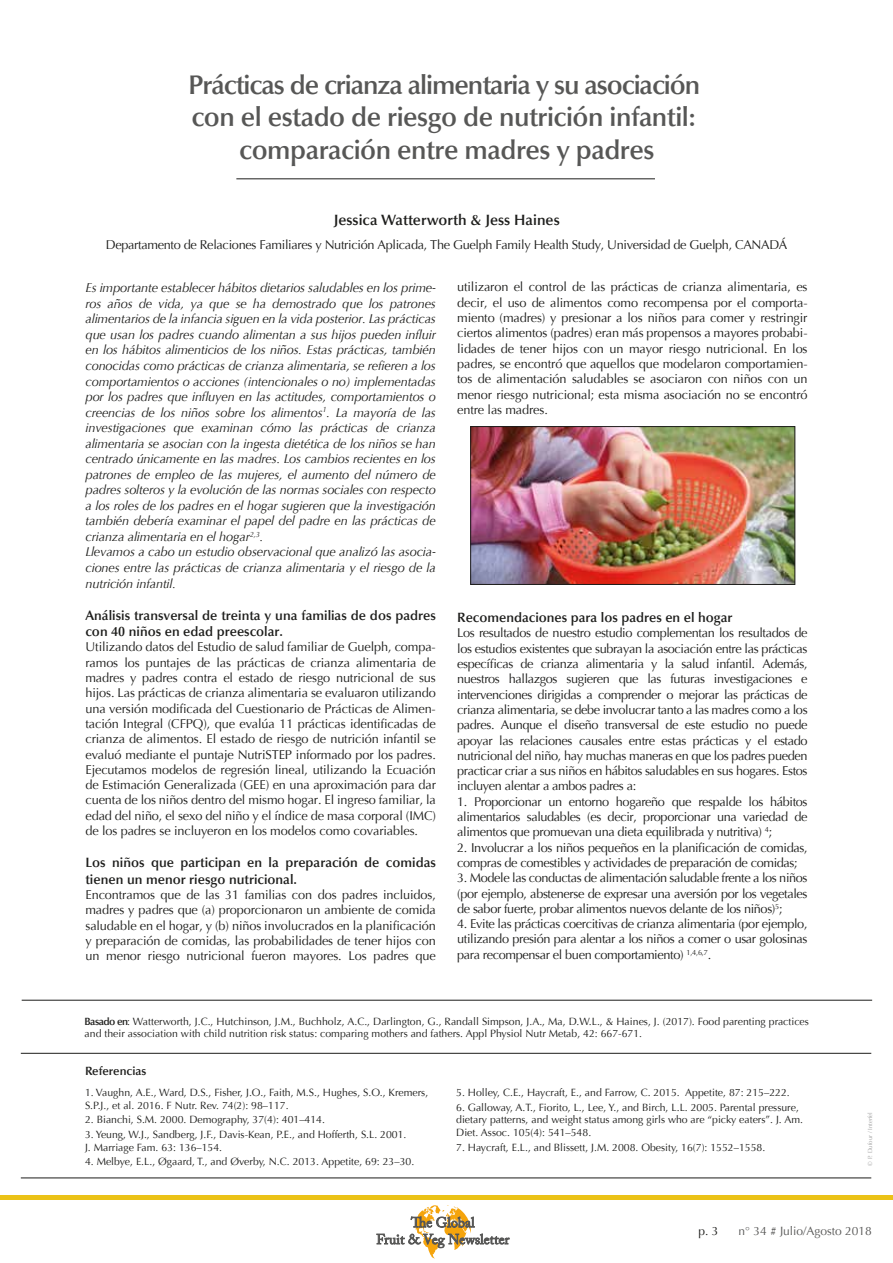
<style>
.page{position:relative;width:893px;height:1263px;background:#fff}
.page>*{position:absolute;margin:0;border:0;box-sizing:border-box;transform-origin:0 0}
.t1{font:600 27px/32.4px "Optima LT Std";letter-spacing:-.02em;color:#575756;text-align:center}
.t2{font:600 15px "Optima LT Std";color:#1d1d1b}
.t3{font:600 13.5px/16.2px "Optima LT Std";color:#1d1d1b}
.t4{font:italic 12.9px/15.6px "Optima";letter-spacing:-.01em;color:#1d1d1b}
.t5{font:12.75px/15.3px "Optima LT Std";letter-spacing:-.03em;color:#1d1d1b;text-align:justify}
.t6{font:12px "Optima LT Std";color:#575756}
.t7{font:600 12px "Optima LT Std";color:#1d1d1b}
.t8{font:12px "Optima LT Std";color:#1d1d1b}
.t9{font:10.5px/12.6px "Optima LT Std";color:#1d1d1b}
.t10{font:6px "Optima LT Std";color:#9f9f9f}
.s1{font-weight:600}
</style>
<div class="page">
<div style="left:0;top:1194px;width:893px;height:5px;background:#ebc216"></div>
<svg style="left:377px;top:1205px;width:132px;height:53px"></svg>
<hr style="left:21px;top:1178px;width:850px;height:1px;background:#1d1d1b">
<hr style="left:21px;top:1053px;width:850px;height:1px;background:#1d1d1b">
<hr style="left:236px;top:179px;width:419px;height:1px;background:#1d1d1b">
<hr style="left:22px;top:1000px;width:850px;height:1px;background:#1d1d1b">
<img style="left:472px;top:428px;width:321px;height:155px">
<div style="left:470px;top:426px;width:325px;height:159px;border:1px solid #1d1d1b"></div>
<h1 class="t1" style="left:188px;top:69px;width:514px">Prácticas de crianza alimentaria y su asociación con el estado de riesgo de nutrición infantil: comparación entre madres y padres</h1>
<p class="t2" style="left:334px;top:211px;width:228px">Jessica Watterworth &amp; Jess Haines</p>
<p class="t5" style="left:106px;top:237px;width:683px">Departamento de Relaciones Familiares y Nutrición Aplicada, The Guelph Family Health Study, Universidad de Guelph, CANADÁ</p>
<p class="t4" style="left:85px;top:280px;width:352px">Es importante establecer hábitos dietarios saludables en los prime&shy;ros años de vida, ya que se ha demostrado que los patrones alimentarios de la infancia siguen en la vida posterior. Las prácticas que usan los padres cuando alimentan a sus hijos pueden influir en los hábitos alimenticios de los niños. Estas prácticas, también conocidas como prácticas de crianza alimentaria, se refieren a los comportamientos o acciones (intencionales o no) implementadas por los padres que influyen en las actitudes, comportamientos o creencias de los niños sobre los alimentos<sup>1</sup>. La mayoría de las investigaciones que examinan cómo las prácticas de crianza alimentaria se asocian con la ingesta dietética de los niños se han centrado únicamente en las madres. Los cambios recientes en los patrones de empleo de las mujeres, el aumento del número de padres solteros y la evolución de las normas sociales con respecto a los roles de los padres en el hogar sugieren que la investigación también debería examinar el papel del padre en las prácticas de crianza alimentaria en el hogar<sup>2,3</sup>.<br>Llevamos a cabo un estudio observacional que analizó las asocia&shy;ciones entre las prácticas de crianza alimentaria y el riesgo de la nutrición infantil.</p>
<p class="t3" style="left:85px;top:607px;width:352px">Análisis transversal de treinta y una familias de dos padres con 40 niños en edad preescolar.</p>
<p class="t5" style="left:85px;top:640px;width:352px">Utilizando datos del Estudio de salud familiar de Guelph, compa&shy;ramos los puntajes de las prácticas de crianza alimentaria de madres y padres contra el estado de riesgo nutricional de sus hijos. Las prácticas de crianza alimentaria se evaluaron utilizando una versión modificada del Cuestionario de Prácticas de Alimen&shy;tación Integral (CFPQ), que evalúa 11 prácticas identificadas de crianza de alimentos. El estado de riesgo de nutrición infantil se evaluó mediante el puntaje NutriSTEP informado por los padres.<br>Ejecutamos modelos de regresión lineal, utilizando la Ecuación de Estimación Generalizada (GEE) en una aproximación para dar cuenta de los niños dentro del mismo hogar. El ingreso familiar, la edad del niño, el sexo del niño y el índice de masa corporal (IMC) de los padres se incluyeron en los modelos como covariables.</p>
<p class="t3" style="left:85px;top:855px;width:352px">Los niños que participan en la preparación de comidas tienen un menor riesgo nutricional.</p>
<p class="t5" style="left:85px;top:887px;width:352px">Encontramos que de las 31 familias con dos padres incluidos, madres y padres que (a) proporcionaron un ambiente de comida saludable en el hogar, y (b) niños involucrados en la planificación y preparación de comidas, las probabilidades de tener hijos con un menor riesgo nutricional fueron mayores. Los padres que</p>
<p class="t5" style="left:457px;top:280px;width:352px">utilizaron el control de las prácticas de crianza alimentaria, es decir, el uso de alimentos como recompensa por el comporta&shy;miento (madres) y presionar a los niños para comer y restringir ciertos alimentos (padres) eran más propensos a mayores probabi&shy;lidades de tener hijos con un mayor riesgo nutricional. En los padres, se encontró que aquellos que modelaron comportamien&shy;tos de alimentación saludables se asociaron con niños con un menor riesgo nutricional; esta misma asociación no se encontró entre las madres.</p>
<p class="t3" style="left:457px;top:610px;width:277px">Recomendaciones para los padres en el hogar</p>
<p class="t5" style="left:457px;top:626px;width:352px">Los resultados de nuestro estudio complementan los resultados de los estudios existentes que subrayan la asociación entre las prácticas específicas de crianza alimentaria y la salud infantil. Además, nuestros hallazgos sugieren que las futuras investigaciones e intervenciones dirigidas a comprender o mejorar las prácticas de crianza alimentaria, se debe involucrar tanto a las madres como a los padres. Aunque el diseño transversal de este estudio no puede apoyar las relaciones causales entre estas prácticas y el estado nutricional del niño, hay muchas maneras en que los padres pueden practicar criar a sus niños en hábitos saludables en sus hogares. Estos incluyen alentar a ambos padres a:</p>
<p class="t5" style="left:457px;top:794px;width:352px">1. Proporcionar un entorno hogareño que respalde los hábitos alimentarios saludables (es decir, proporcionar una variedad de alimentos que promuevan una dieta equilibrada y nutritiva) <sup>4</sup>;</p>
<p class="t5" style="left:457px;top:840px;width:352px">2. Involucrar a los niños pequeños en la planificación de comidas, compras de comestibles y actividades de preparación de comidas;</p>
<p class="t5" style="left:457px;top:870px;width:352px">3. Modele las conductas de alimentación saludable frente a los niños (por ejemplo, abstenerse de expresar una aversión por los vegetales de sabor fuerte, probar alimentos nuevos delante de los niños)<sup>5</sup>;</p>
<p class="t5" style="left:457px;top:916px;width:352px">4. Evite las prácticas coercitivas de crianza alimentaria (por ejemplo, utilizando presión para alentar a los niños a comer o usar golosinas para recompensar el buen comportamiento) <sup>1,4,6,7</sup>.</p>
<p class="t9" style="left:85px;top:1015px;width:726px"><span class="s1">Basado en</span>: Watterworth, J.C., Hutchinson, J.M., Buchholz, A.C., Darlington, G., Randall Simpson, J.A., Ma, D.W.L., &amp; Haines, J. (2017). Food parenting practices and their association with child nutrition risk status: comparing mothers and fathers. Appl Physiol Nutr Metab, 42: 667-671.</p>
<p class="t7" style="left:85px;top:1064px;width:63px">Referencias</p>
<p class="t9" style="left:85px;top:1086px;width:345px">1. Vaughn, A.E., Ward, D.S., Fisher, J.O., Faith, M.S., Hughes, S.O., Kremers,<br>S.P.J., et al. 2016. F Nutr. Rev. 74(2): 98–117.</p>
<p class="t9" style="left:85px;top:1114px;width:241px">2. Bianchi, S.M. 2000. Demography, 37(4): 401–414.</p>
<p class="t9" style="left:85px;top:1128px;width:323px">3. Yeung, W.J., Sandberg, J.F., Davis-Kean, P.E., and Hofferth, S.L. 2001.<br>J. Marriage Fam. 63: 136–154.</p>
<p class="t9" style="left:85px;top:1156px;width:331px">4. Melbye, E.L., Øgaard, T., and Øverby, N.C. 2013. Appetite, 69: 23–30.</p>
<p class="t9" style="left:456px;top:1086px;width:335px">5. Holley, C.E., Haycraft, E., and Farrow, C. 2015. Appetite, 87: 215–222.</p>
<p class="t9" style="left:456px;top:1101px;width:348px">6. Galloway, A.T., Fiorito, L., Lee, Y., and Birch, L.L. 2005. Parental pressure, dietary patterns, and weight status among girls who are “picky eaters”. J. Am.<br>Diet. Assoc. 105(4): 541–548.</p>
<p class="t9" style="left:456px;top:1141px;width:311px">7. Haycraft, E.L., and Blissett, J.M. 2008. Obesity, 16(7): 1552–1558.</p>
<p class="t10" style="left:866px;top:1165px;width:55px;rotate:-90deg">© P. Dufour / Interfel</p>
<p class="t8" style="left:698px;top:1224px;width:22px">p. 3</p>
<p class="t6" style="left:738px;top:1224px;width:135px">n° 34 # Julio/Agosto 2018</p>
</div>
